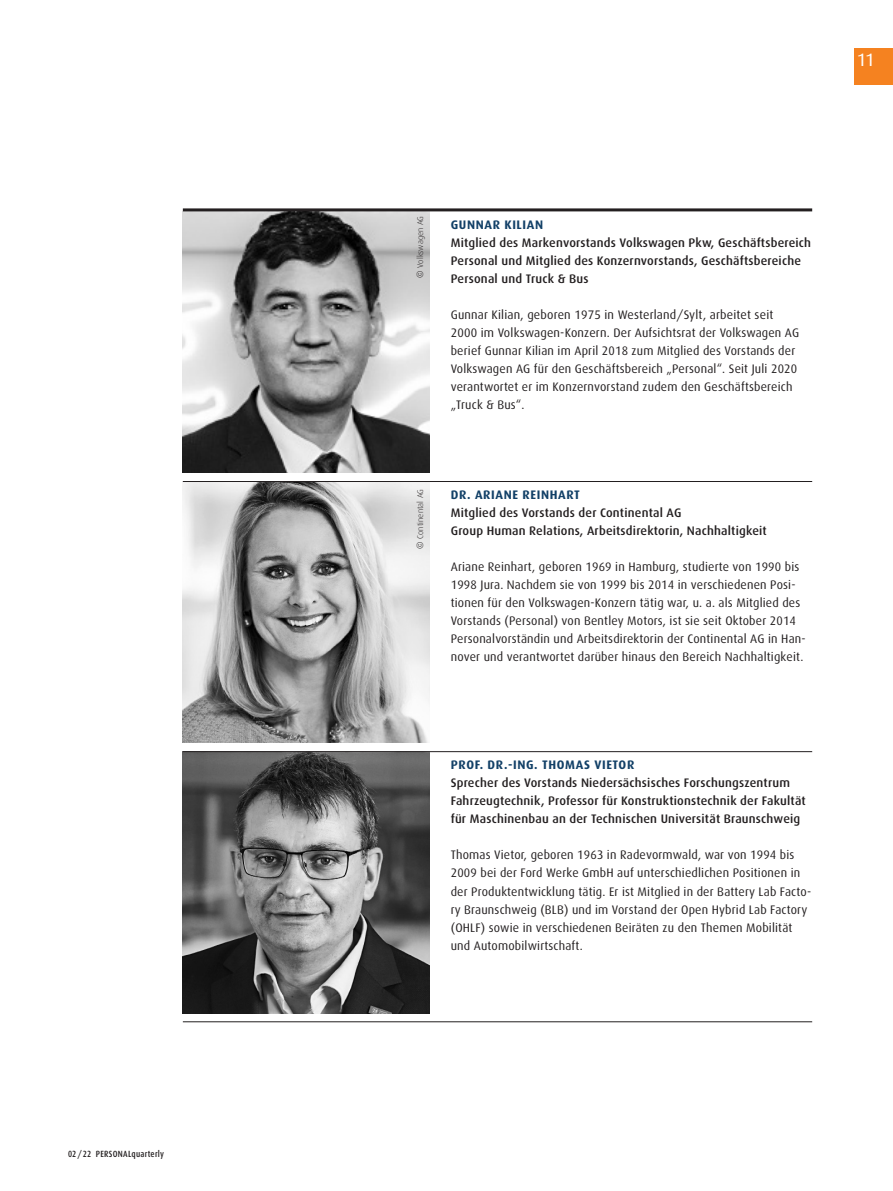
<style>
.page{position:relative;width:893px;height:1191px;background:#fff}
.page>*{position:absolute;margin:0;border:0;box-sizing:border-box;transform-origin:0 0}
.t1{font:18px "Dax";color:#fff}
.K0_Kastentext_8_25{font:12.3px/18px "Dax";letter-spacing:.015em;color:#231f20}
.K0_Kastentext_8_25-2{font:500 12.3px/18px "Dax";letter-spacing:.015em;color:#231f20}
.K0_Kastentext_8_25-3{font:700 12.3px "Dax";letter-spacing:.05em;color:#124067}
.t2{font:500 9px "Dax Condensed";letter-spacing:.03em;color:#231f20}
.t3{font:300 8.25px "Dax";letter-spacing:.01em;color:#231f20}
.s1{font-family:"Atlas Grotesk"}
</style>
<div class="page">
<div style="left:855px;top:49px;width:38px;height:36px;background:#f58220"></div>
<img style="left:183px;top:211px;width:246px;height:261px">
<img style="left:183px;top:482px;width:246px;height:260px">
<img style="left:183px;top:752px;width:246px;height:261px">
<hr style="left:183px;top:1021px;width:629px;height:1px;background:#231f20">
<hr style="left:183px;top:751px;width:629px;height:1px;background:#231f20">
<hr style="left:183px;top:481px;width:629px;height:1px;background:#231f20">
<hr style="left:183px;top:208px;width:629px;height:3px;background:#231f20">
<p class="t2" style="left:68px;top:1148px;width:98px">02/22 PERSONALquarterly</p>
<h1 class="t1" style="left:857px;top:50px;width:19px">11</h1>
<p class="t3" style="left:416px;top:277px;width:63px;rotate:-90deg"><span class="s1">©</span> Volkswagen AG</p>
<p class="K0_Kastentext_8_25-3" style="left:451px;top:218px;width:94px">GUNNAR KILIAN</p>
<p class="K0_Kastentext_8_25-2" style="left:451px;top:234px;width:362px">Mitglied des Markenvorstands Volkswagen Pkw, Geschäftsbereich<br>Personal und Mitglied des Konzernvorstands, Geschäftsbereiche<br>Personal und Truck &amp; Bus</p>
<p class="K0_Kastentext_8_25" style="left:451px;top:306px;width:350px">Gunnar Kilian, geboren 1975 in Westerland/Sylt, arbeitet seit 2000 im Volkswagen-Konzern. Der Aufsichtsrat der Volkswagen AG berief Gunnar Kilian im April 2018 zum Mitglied des Vorstands der Volkswagen AG für den Geschäftsbereich „Personal“. Seit Juli 2020 verantwortet er im Konzernvorstand zudem den Geschäftsbereich „Truck &amp; Bus“.</p>
<p class="t3" style="left:416px;top:548px;width:61px;rotate:-90deg"><span class="s1">©</span> Continental AG</p>
<p class="K0_Kastentext_8_25-3" style="left:451px;top:488px;width:131px">DR. ARIANE REINHART</p>
<p class="K0_Kastentext_8_25-2" style="left:451px;top:504px;width:232px">Mitglied des Vorstands der Continental AG</p>
<p class="K0_Kastentext_8_25-2" style="left:451px;top:522px;width:318px">Group Human Relations, Arbeitsdirektorin, Nachhaltigkeit</p>
<p class="K0_Kastentext_8_25" style="left:451px;top:558px;width:356px">Ariane Reinhart, geboren 1969 in Hamburg, studierte von 1990 bis 1998 Jura. Nachdem sie von 1999 bis 2014 in verschiedenen Posi&shy;tionen für den Volkswagen-Konzern tätig war, u. a. als Mitglied des Vorstands (Personal) von Bentley Motors, ist sie seit Oktober 2014<br>Personalvorständin und Arbeitsdirektorin der Continental AG in Han&shy;nover und verantwortet darüber hinaus den Bereich Nachhaltigkeit.</p>
<p class="K0_Kastentext_8_25-3" style="left:451px;top:758px;width:185px">PROF. DR.-ING. THOMAS VIETOR</p>
<p class="K0_Kastentext_8_25-2" style="left:451px;top:774px;width:357px">Sprecher des Vorstands Niedersächsisches Forschungszentrum<br>Fahrzeugtechnik, Professor für Konstruktionstechnik der Fakultät für Maschinenbau an der Technischen Universität Braunschweig</p>
<p class="K0_Kastentext_8_25" style="left:451px;top:846px;width:362px">Thomas Vietor, geboren 1963 in Radevormwald, war von 1994 bis 2009 bei der Ford Werke GmbH auf unterschiedlichen Positionen in der Produktentwicklung tätig. Er ist Mitglied in der Battery Lab Facto&shy;ry Braunschweig (BLB) und im Vorstand der Open Hybrid Lab Factory (OHLF) sowie in verschiedenen Beiräten zu den Themen Mobilität und Automobilwirtschaft.</p>
</div>
